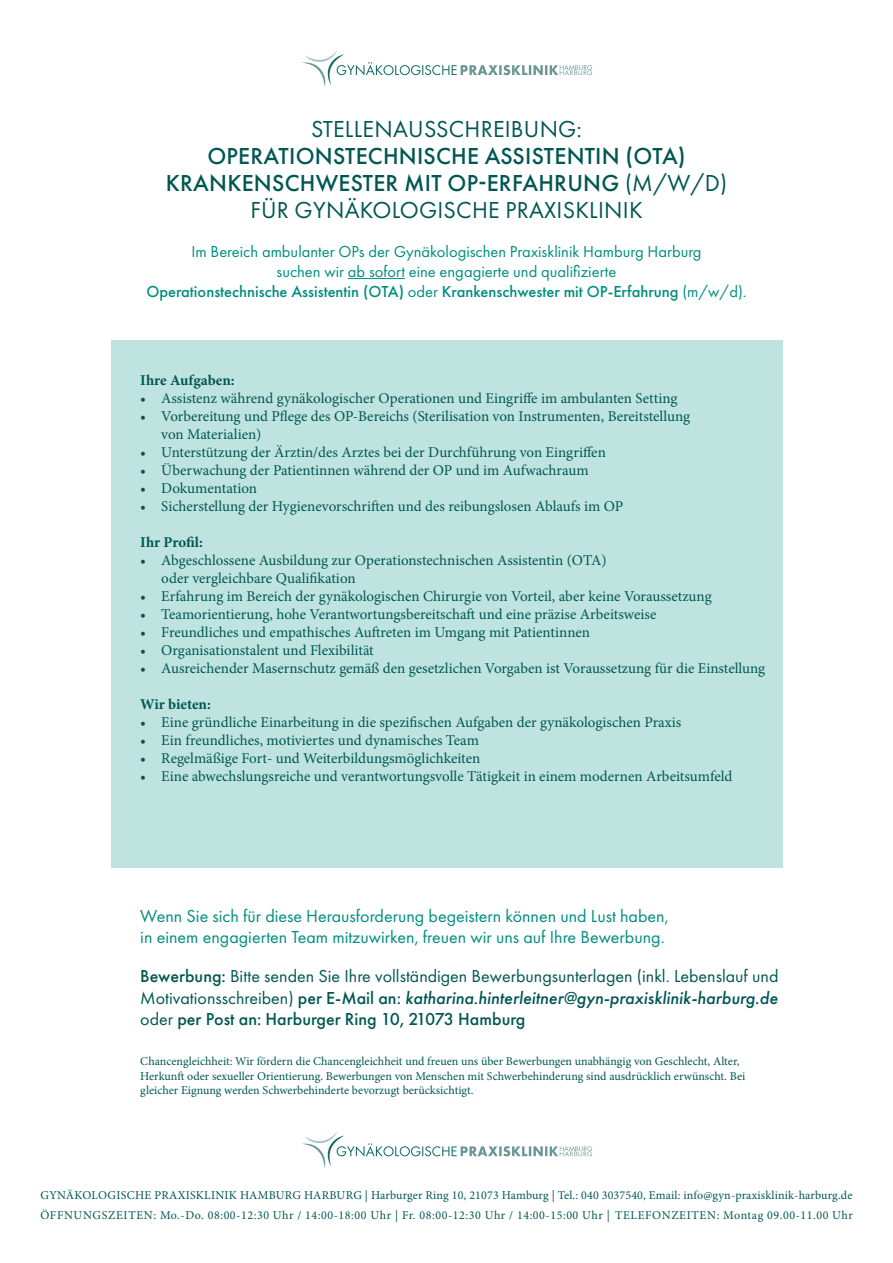
<style>
.page{position:relative;width:893px;height:1263px;background:#fff}
.page>*{position:absolute;margin:0;border:0;box-sizing:border-box;transform-origin:0 0}
.t1{font:500 24px/27px "Futura PT";letter-spacing:.01em;color:#005753;text-align:center}
.t2{font:24px "Futura PT";letter-spacing:.01em;color:#005753}
.t3{font:18px/21.6px "Futura PT";color:#005753;text-align:justify}
.t4{font:18px/21.6px "Futura PT";color:#008e80}
.t5{font:16.5px/19.8px "Futura PT";color:#008e80;text-align:center}
.t6{font:15px/18px "Minion Pro";color:#005753}
.t7{font:700 15px "Minion Pro";letter-spacing:-.005em;color:#005753}
.t8{font:12px/14.4px "Minion Pro";color:#005753}
.t9{font:12px "Minion Pro";letter-spacing:.045em;color:#005753}
.s1{font-weight:400}
.s2{font-weight:500}
.s3{font-weight:500;font-style:italic}
</style>
<div class="page">
<div style="left:111px;top:340px;width:671px;height:527px;background:#bfe3df"></div>
<svg style="left:302px;top:50px;width:290px;height:37px"></svg>
<hr style="left:348px;top:278px;width:57px;height:1px;background:#008e80">
<svg style="left:302px;top:1131px;width:290px;height:37px"></svg>
<h1 class="t2" style="left:311px;top:115px;width:273px">STELLENAUSSCHREIBUNG:</h1>
<h1 class="t1" style="left:166px;top:143px;width:563px">OPERATIONSTECHNISCHE ASSISTENTIN (OTA)<br>KRANKENSCHWESTER MIT OP-ERFAHRUNG <span class="s1">(M/W/D)<br>FÜR GYNÄKOLOGISCHE PRAXISKLINIK</span></h1>
<p class="t5" style="left:146px;top:242px;width:602px">Im Bereich ambulanter OPs der Gynäkologischen Praxisklinik Hamburg Harburg<br>suchen wir ab sofort eine engagierte und qualifizierte<br><span class="s2">Operationstechnische Assistentin (OTA)</span> oder <span class="s2">Krankenschwester mit OP-Erfahrung</span> (m/w/d).</p>
<p class="t7" style="left:140px;top:370px;width:96px">Ihre Aufgaben:</p>
<p class="t6" style="left:140px;top:389px;width:539px">• Assistenz während gynäkologischer Operationen und Eingriffe im ambulanten Setting</p>
<p class="t6" style="left:161px;top:407px;width:530px;text-indent:-21px">• Vorbereitung und Pflege des OP-Bereichs (Sterilisation von Instrumenten, Bereitstellung von Materialien)</p>
<p class="t6" style="left:140px;top:443px;width:467px">• Unterstützung der Ärztin/des Arztes bei der Durchführung von Eingriffen</p>
<p class="t6" style="left:140px;top:461px;width:450px">• Überwachung der Patientinnen während der OP und im Aufwachraum</p>
<p class="t6" style="left:140px;top:479px;width:118px">• Dokumentation</p>
<p class="t6" style="left:140px;top:497px;width:484px">• Sicherstellung der Hygienevorschriften und des reibungslosen Ablaufs im OP</p>
<p class="t7" style="left:140px;top:532px;width:64px">Ihr Profil:</p>
<p class="t6" style="left:161px;top:551px;width:447px;text-indent:-21px">• Abgeschlossene Ausbildung zur Operationstechnischen Assistentin (OTA) oder vergleichbare Qualifikation</p>
<p class="t6" style="left:140px;top:587px;width:573px">• Erfahrung im Bereich der gynäkologischen Chirurgie von Vorteil, aber keine Voraussetzung</p>
<p class="t6" style="left:140px;top:605px;width:518px">• Teamorientierung, hohe Verantwortungsbereitschaft und eine präzise Arbeitsweise</p>
<p class="t6" style="left:140px;top:623px;width:451px">• Freundliches und empathisches Auftreten im Umgang mit Patientinnen</p>
<p class="t6" style="left:140px;top:641px;width:235px">• Organisationstalent und Flexibilität</p>
<p class="t6" style="left:140px;top:659px;width:626px">• Ausreichender Masernschutz gemäß den gesetzlichen Vorgaben ist Voraussetzung für die Einstellung</p>
<p class="t7" style="left:140px;top:694px;width:72px">Wir bieten:</p>
<p class="t6" style="left:140px;top:713px;width:543px">• Eine gründliche Einarbeitung in die spezifischen Aufgaben der gynäkologischen Praxis</p>
<p class="t6" style="left:140px;top:731px;width:340px">• Ein freundliches, motiviertes und dynamisches Team</p>
<p class="t6" style="left:140px;top:749px;width:342px">• Regelmäßige Fort- und Weiterbildungsmöglichkeiten</p>
<p class="t6" style="left:140px;top:767px;width:594px">• Eine abwechslungsreiche und verantwortungsvolle Tätigkeit in einem modernen Arbeitsumfeld</p>
<p class="t4" style="left:140px;top:905px;width:530px">Wenn Sie sich für diese Herausforderung begeistern können und Lust haben, in einem engagierten Team mitzuwirken, freuen wir uns auf Ihre Bewerbung.</p>
<p class="t3" style="left:140px;top:965px;width:640px"><span class="s2">Bewerbung:</span> Bitte senden Sie Ihre vollständigen Bewerbungsunterlagen (inkl. Lebenslauf und Motivationsschreiben) <span class="s2">per E-Mail an:</span> <span class="s3">katharina.hinterleitner@gyn-praxisklinik-harburg.de </span>oder <span class="s2">per Post an: Harburger Ring 10, 21073 Hamburg</span></p>
<p class="t8" style="left:140px;top:1054px;width:606px">Chancengleichheit: Wir fördern die Chancengleichheit und freuen uns über Bewerbungen unabhängig von Geschlecht, Alter,<br>Herkunft oder sexueller Orientierung. Bewerbungen von Menschen mit Schwerbehinderung sind ausdrücklich erwünscht. Bei gleicher Eignung werden Schwerbehinderte bevorzugt berücksichtigt.</p>
<p class="t8" style="left:41px;top:1188px;width:813px">GYNÄKOLOGISCHE PRAXISKLINIK HAMBURG HARBURG | Harburger Ring 10, 21073 Hamburg | Tel.: 040 3037540, Email: info@gyn-praxisklinik-harburg.de</p>
<p class="t9" style="left:40px;top:1207px;width:814px">ÖFFNUNGSZEITEN: Mo.-Do. 08:00-12:30 Uhr / 14:00-18:00 Uhr | Fr. 08:00-12:30 Uhr / 14:00-15:00 Uhr | TELEFONZEITEN: Montag 09.00-11.00 Uhr</p>
</div>
